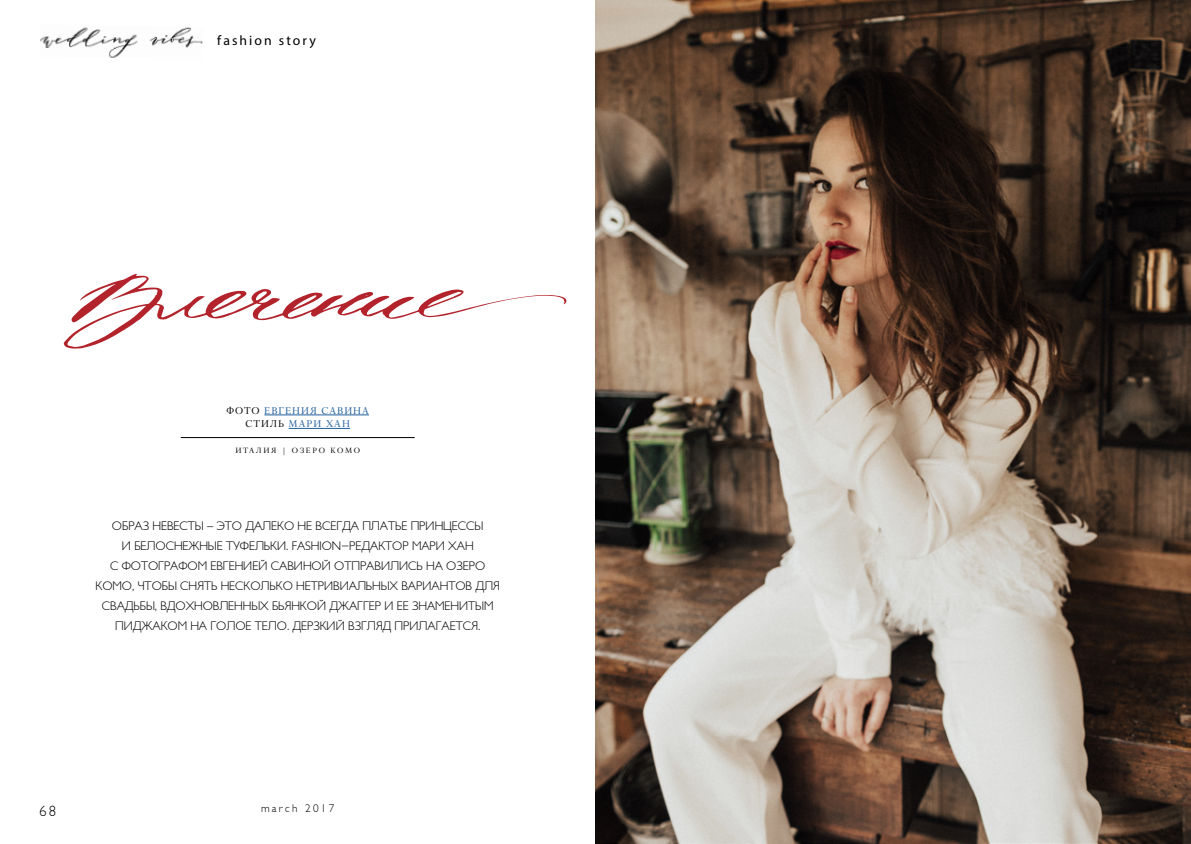
<style>
.page{position:relative;width:1191px;height:844px;background:#fff}
.page>*{position:absolute;margin:0;border:0;box-sizing:border-box;transform-origin:0 0}
.t1{font:300 15px "Gals";color:#000}
.t2{font:13.75px "Myriad Pro";letter-spacing:.15em;color:#000}
.t3{font:300 12.5px/20px "Gals";letter-spacing:-.01em;color:#000;text-align:center}
.t4{font:11.25px/13.5px "Salon Antiqua";letter-spacing:.09em;color:#215e9e;text-align:center}
.t5{font:300 11.25px "Gals";letter-spacing:.2em;color:#000}
.t6{font:8.75px "Salon Antiqua";letter-spacing:.19em;color:#000}
.s1{color:#000}
</style>
<div class="page">
<img style="left:73px;top:27px;width:120px;height:9px">
<img style="left:40px;top:36px;width:162px;height:12px">
<img style="left:109px;top:48px;width:17px;height:10px">
<hr style="left:264px;top:414px;width:105px;height:1px;background:#215e9e">
<hr style="left:288px;top:428px;width:62px;height:1px;background:#215e9e">
<hr style="left:181px;top:437px;width:234px;height:1px;background:#000">
<img style="left:595px;top:0;width:596px;height:843px">
<svg style="left:63px;top:274px;width:503px;height:74px"></svg>
<p class="t2" style="left:217px;top:31px;width:100px">fashion story</p>
<p class="t4" style="left:226px;top:404px;width:144px"><span class="s1">ФОТО</span> ЕВГЕНИЯ САВИНА<br><span class="s1">СТИЛЬ</span> МАРИ ХАН</p>
<p class="t6" style="left:235px;top:445px;width:126px">ИТАЛИЯ | ОЗЕРО КОМО</p>
<p class="t3" style="left:95px;top:516px;width:406px">ОБРАЗ НЕВЕСТЫ – ЭТО ДАЛЕКО НЕ ВСЕГДА ПЛАТЬЕ ПРИНЦЕССЫ<br>И БЕЛОСНЕЖНЫЕ ТУФЕЛЬКИ. FASHION-РЕДАКТОР МАРИ ХАН<br>С ФОТОГРАФОМ ЕВГЕНИЕЙ САВИНОЙ ОТПРАВИЛИСЬ НА ОЗЕРО КОМО, ЧТОБЫ СНЯТЬ НЕСКОЛЬКО НЕТРИВИАЛЬНЫХ ВАРИАНТОВ ДЛЯ СВАДЬБЫ, ВДОХНОВЛЕННЫХ БЬЯНКОЙ ДЖАГГЕР И ЕЕ ЗНАМЕНИТЫМ ПИДЖАКОМ НА ГОЛОЕ ТЕЛО. ДЕРЗКИЙ ВЗГЛЯД ПРИЛАГАЕТСЯ.</p>
<p class="t1" style="left:40px;top:803px;width:18px">68</p>
<p class="t5" style="left:261px;top:802px;width:75px">march 2017</p>
</div>
